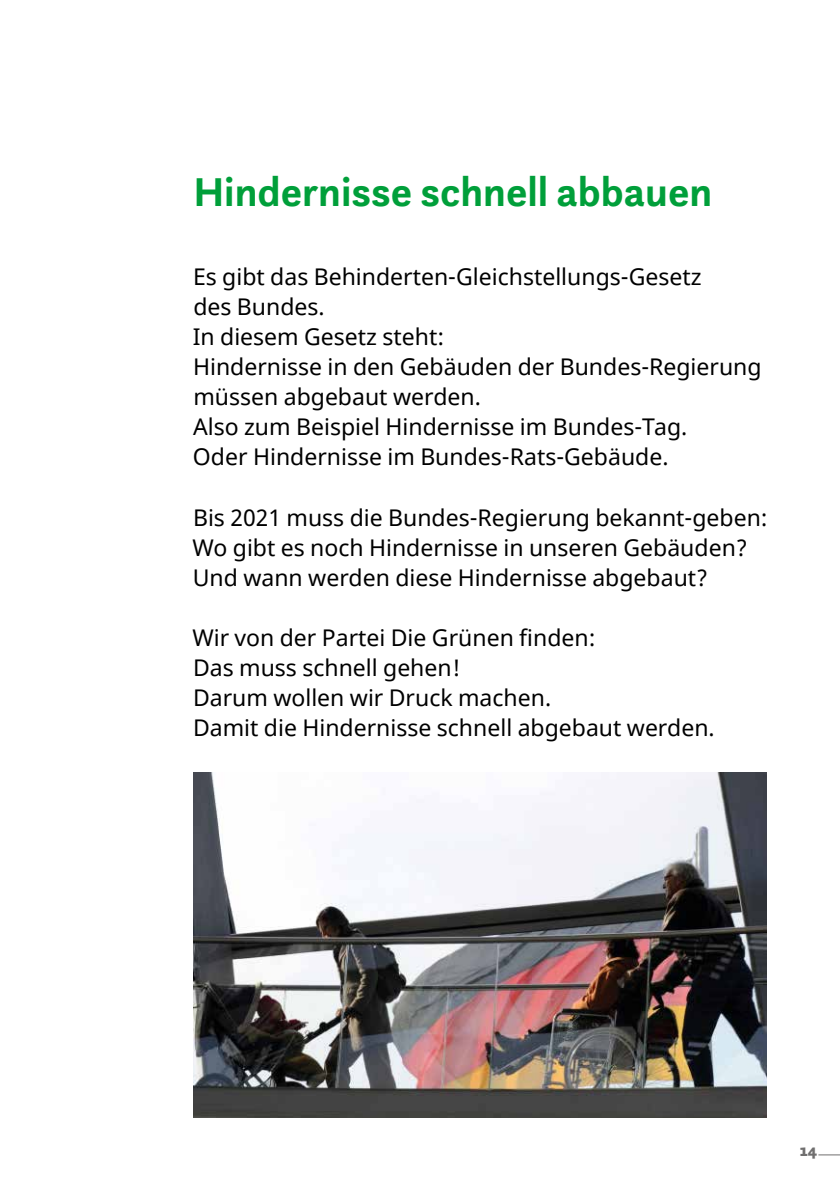
<style>
.page{position:relative;width:840px;height:1191px;background:#fff}
.page>*{position:absolute;margin:0;border:0;box-sizing:border-box;transform-origin:0 0}
.t1{font:700 42px "Questa Sans";color:#009f3a}
.t2{font:23px/30px "Noto Sans";color:#000}
.t3{font:900 17px "Questa Sans";color:#706f6f}
</style>
<div class="page">
<svg style="left:818px;top:1154px;width:21px;height:1px"></svg>
<img style="left:193px;top:772px;width:572px;height:345px">
<h1 class="t1" style="left:193px;top:165px;width:520px">Hindernisse schnell abbauen</h1>
<p class="t2" style="left:193px;top:263px;width:509px">Es gibt das Behinderten-Gleichstellungs-Gesetz des Bundes.</p>
<p class="t2" style="left:193px;top:323px;width:253px">In diesem Gesetz steht:</p>
<p class="t2" style="left:193px;top:353px;width:570px">Hindernisse in den Gebäuden der Bundes-Regierung müssen abgebaut werden.</p>
<p class="t2" style="left:193px;top:413px;width:495px">Also zum Beispiel Hindernisse im Bundes-Tag.</p>
<p class="t2" style="left:193px;top:443px;width:477px">Oder Hindernisse im Bundes-Rats-Gebäude.</p>
<p class="t2" style="left:193px;top:503px;width:576px">Bis 2021 muss die Bundes-Regierung bekannt-geben:</p>
<p class="t2" style="left:192px;top:533px;width:556px">Wo gibt es noch Hindernisse in unseren Gebäuden?</p>
<p class="t2" style="left:193px;top:563px;width:516px">Und wann werden diese Hindernisse abgebaut?</p>
<p class="t2" style="left:192px;top:623px;width:404px">Wir von der Partei Die Grünen finden:</p>
<p class="t2" style="left:193px;top:653px;width:269px">Das muss schnell gehen!</p>
<p class="t2" style="left:193px;top:683px;width:359px">Darum wollen wir Druck machen.</p>
<p class="t2" style="left:193px;top:713px;width:523px">Damit die Hindernisse schnell abgebaut werden.</p>
<p class="t3" style="left:799px;top:1138px;width:19px">14</p>
</div>
